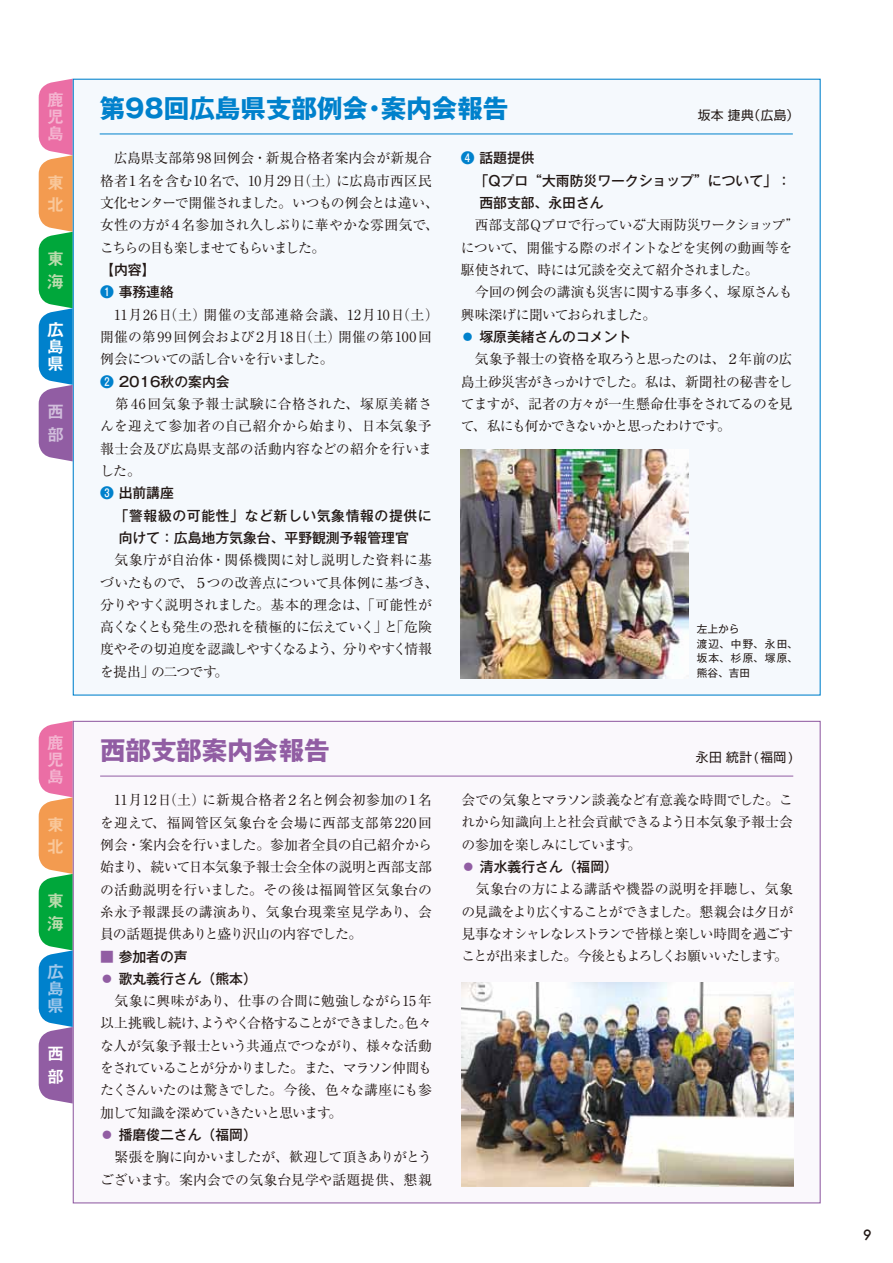
<style>
.page{position:relative;width:893px;height:1263px;background:#fff}
.page>*{position:absolute;margin:0;border:0;box-sizing:border-box;transform-origin:0 0}
.t1{font:700 25.5px "Gothic MB101 Pro";color:#0081cc}
.t2{font:700 25.5px "Gothic MB101 Pro";color:#915da3}
.t3{font:16.95px/17px "Midashi Go Pro MB31";color:#f4b4d0;text-align:justify}
.t4{font:16.95px/17px "Midashi Go Pro MB31";color:#fff;text-align:justify}
.t5{font:16.95px/22.6px "Midashi Go Pro MB31";color:#badcad}
.t6{font:16.95px/22.6px "Midashi Go Pro MB31";color:#f9c89b}
.t7{font:16.95px/17px "Midashi Go Pro MB31";color:#a1c8eb;text-align:justify}
.t8{font:16.95px/22.6px "Midashi Go Pro MB31";color:#d1bedc}
.t9{font:13.8px/22.4px "Ryumin Pro";letter-spacing:-.03em;color:#221815;text-align:justify}
.t10{font:500 13.8px/22.4px "Gothic MB101 Pro";color:#221815}
.t11{font:13.8px/22.4px "Ryumin Pro";color:#221815}
.t12{font:500 13.8px "Futura";color:#221815}
.t13{font:12.75px "Shin Go Pro";letter-spacing:.03em;color:#221815}
.t14{font:10.65px/14.9px "Gothic MB101 Pr 5";letter-spacing:.1em;color:#221815}
.s1{color:#0081cc}
.s2{font-family:"Ryumin Pro";font-weight:400;color:#915da3}
.s3{font-family:"Ryumin Pro";font-weight:400;color:#0081cc}
</style>
<div class="page">
<div style="left:73px;top:79px;width:748px;height:617px;background:#f5f9fd"></div>
<hr style="left:100px;top:134px;width:693px;height:1px;background:#0081cc">
<div style="left:73px;top:721px;width:748px;height:482px;background:#faf8fc;border:1px solid #915da3"></div>
<hr style="left:100px;top:776px;width:693px;height:1px;background:#915da3">
<svg style="left:39px;top:79px;width:34px;height:382px;background:#898f93"></svg>
<svg style="left:39px;top:721px;width:34px;height:382px;background:#8a8f93"></svg>
<img style="left:461px;top:449px;width:227px;height:230px">
<img style="left:461px;top:982px;width:332px;height:204px">
<p class="t3" style="left:47px;top:89px;width:17px">鹿児島</p>
<p class="t6" style="left:47px;top:169px;width:18px">東北</p>
<p class="t5" style="left:47px;top:245px;width:17px">東海</p>
<p class="t4" style="left:47px;top:319px;width:18px">広島県</p>
<p class="t8" style="left:47px;top:398px;width:18px">西部</p>
<p class="t3" style="left:47px;top:732px;width:17px">鹿児島</p>
<p class="t6" style="left:47px;top:811px;width:18px">東北</p>
<p class="t5" style="left:47px;top:887px;width:17px">東海</p>
<p class="t7" style="left:47px;top:961px;width:18px">広島県</p>
<p class="t4" style="left:47px;top:1041px;width:18px;line-height:22.6px">西部</p>
<h1 class="t1" style="left:100px;top:87px;width:410px">第98回広島県支部例会・案内会報告</h1>
<p class="t13" style="left:698px;top:104px;width:103px">坂本 捷典（広島）</p>
<p class="t9" style="left:100px;top:146px;width:340px;text-align:left">　広島県支部第98回例会・新規合格者案内会が新規合格者１名を含む10名で、10月29日（土）に広島市西区民文化センターで開催されました。いつもの例会とは違い、女性の方が４名参加され久しぶりに華やかな雰囲気で、こちらの目も楽しませてもらいました。</p>
<p class="t10" style="left:100px;top:257px;width:75px">【内容】<br><span class="s1">❶</span> 事務連絡</p>
<p class="t11" style="left:100px;top:302px;width:340px">　11月26日（土）開催の支部連絡会議、12月10日（土）開催の第99回例会および２月18日（土）開催の第100回例会についての話し合いを行いました。</p>
<p class="t10" style="left:100px;top:368px;width:131px"><span class="s1">❷</span> 2016秋の案内会</p>
<p class="t9" style="left:100px;top:392px;width:333px">　第 46回気象予報士試験に合格された、塚原美緒さんを迎えて参加者の自己紹介から始まり、日本気象予報士会及び広島県支部の活動内容などの紹介を行いました。</p>
<p class="t10" style="left:100px;top:480px;width:333px"><span class="s1">❸</span> 出前講座<br>　「警報級の可能性」など新しい気象情報の提供に　 向けて：広島地方気象台、平野観測予報管理官</p>
<p class="t9" style="left:100px;top:548px;width:340px;text-align:left">　気象庁が自治体・関係機関に対し説明した資料に基づいたもので、５つの改善点について具体例に基づき、分りやすく説明されました。基本的理念は、「可能性が高くなくとも発生の恐れを積極的に伝えていく」と「危険度やその切迫度を認識しやすくなるよう、分りやすく情報を提出」の二つです。</p>
<h1 class="t2" style="left:100px;top:729px;width:231px">西部支部案内会報告</h1>
<p class="t9" style="left:100px;top:788px;width:333px">　11月12日（土）に新規合格者２名と例会初参加の１名を迎えて、福岡管区気象台を会場に西部支部第220回例会・案内会を行いました。参加者全員の自己紹介から始まり、続いて日本気象予報士会全体の説明と西部支部の活動説明を行いました。その後は福岡管区気象台の糸永予報課長の講演あり、気象台現業室見学あり、会員の話題提供ありと盛り沢山の内容でした。</p>
<p class="t10" style="left:100px;top:943px;width:158px"><span class="s2">■</span> 参加者の声<br><span class="s2">◦</span> 歌丸義行さん（熊本）</p>
<p class="t9" style="left:100px;top:989px;width:333px">　気象に興味があり、仕事の合間に勉強しながら15年以上挑戦し続け、ようやく合格することができました。色々な人が気象予報士という共通点でつながり、様々な活動をされていることが分かりました。また、マラソン仲間もたくさんいたのは驚きでした。今後、色々な講座にも参加して知識を深めていきたいと思います。</p>
<p class="t10" style="left:100px;top:1122px;width:158px"><span class="s2">◦</span> 播磨俊二さん（福岡）</p>
<p class="t9" style="left:100px;top:1145px;width:333px">　緊張を胸に向かいましたが、歓迎して頂きありがとうございます。案内会での気象台見学や話題提供、懇親</p>
<p class="t10" style="left:461px;top:145px;width:331px"><span class="s1">❹</span> 話題提供<br>　「Qプロ“大雨防災ワークショップ”について」：　 西部支部、永田さん</p>
<p class="t9" style="left:461px;top:213px;width:340px;text-align:left">　西部支部Qプロで行っている“大雨防災ワークショップ”について、開催する際のポイントなどを実例の動画等を駆使されて、時には冗談を交えて紹介されました。<br>　今回の例会の講演も災害に関する事多く、塚原さんも興味深げに聞いておられました。</p>
<p class="t10" style="left:461px;top:324px;width:172px"><span class="s3">◦</span> 塚原美緒さんのコメント</p>
<p class="t9" style="left:461px;top:347px;width:333px">　気象予報士の資格を取ろうと思ったのは、２年前の広島土砂災害がきっかけでした。私は、新聞社の秘書をしてますが、記者の方々が一生懸命仕事をされてるのを見て、私にも何かできないかと思ったわけです。</p>
<p class="t14" style="left:697px;top:620px;width:102px">左上から<br>渡辺、中野、永田、坂本、杉原、塚原、熊谷、吉田</p>
<p class="t13" style="left:696px;top:746px;width:99px">永田 統計(福岡)</p>
<p class="t9" style="left:461px;top:788px;width:333px">会での気象とマラソン談義など有意義な時間でした。これから知識向上と社会貢献できるよう日本気象予報士会の参加を楽しみにしています。</p>
<p class="t10" style="left:461px;top:854px;width:158px"><span class="s2">◦</span> 清水義行さん（福岡）</p>
<p class="t9" style="left:461px;top:877px;width:333px">　気象台の方による講話や機器の説明を拝聴し、気象の見識をより広くすることができました。懇親会は夕日が見事なオシャレなレストランで皆様と楽しい時間を過ごすことが出来ました。今後ともよろしくお願いいたします。</p>
<p class="t12" style="left:863px;top:1225px;width:10px">9</p>
</div>
